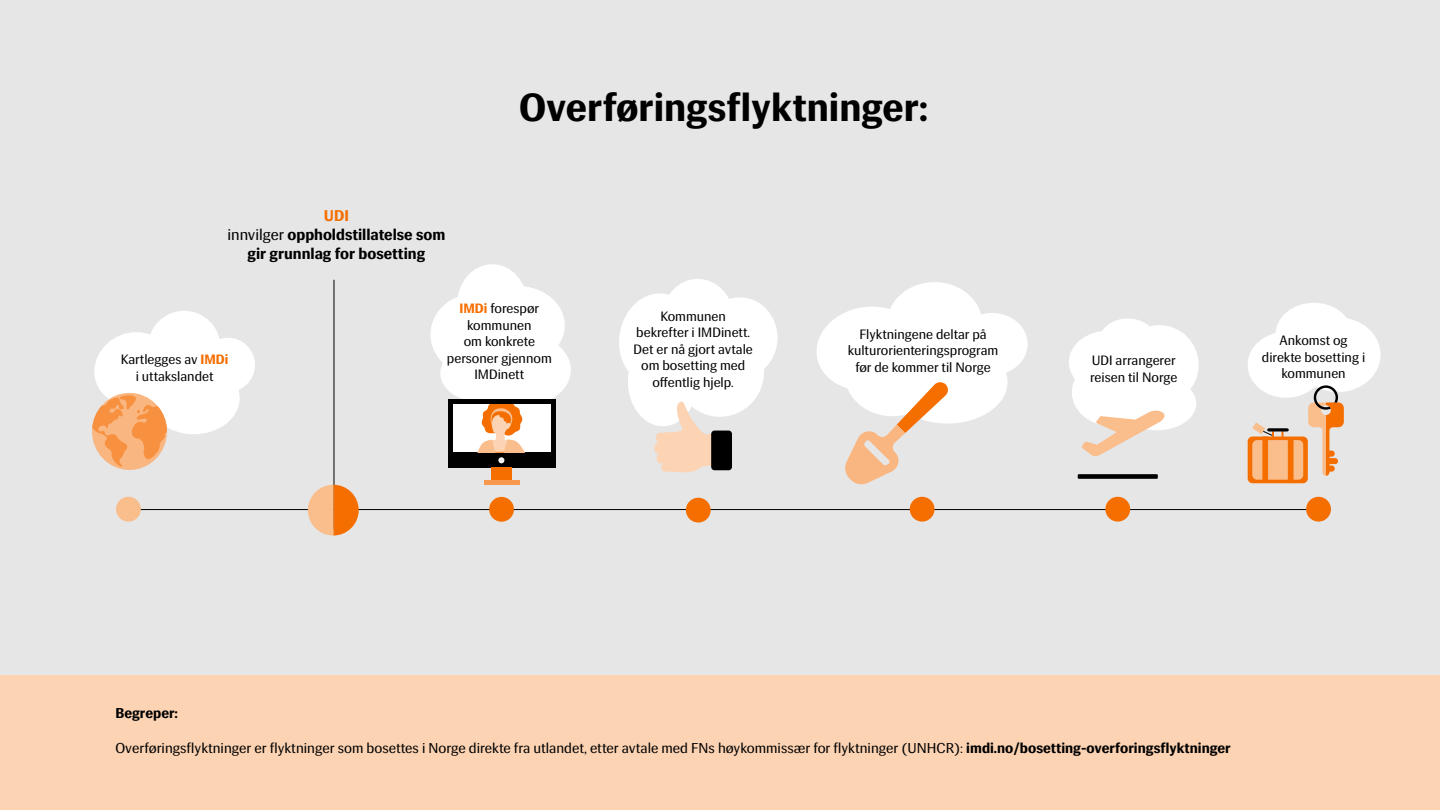
<style>
.page{position:relative;width:1440px;height:810px;background:#e6e6e6}
.page>*{position:absolute;margin:0;border:0;box-sizing:border-box;transform-origin:0 0}
.P_-_HEADING_1{font:700 39px "Siri";color:#000}
.Brødtekst{font:700 15.52px/19px "Siri";color:#000;text-align:center}
.Brødtekst-2{font:700 15.52px "Siri";color:#f56e00}
.P_-_Uthevet_3{font:14.25px "Siri";color:#000}
.P_-_Uthevet_3-2{font:700 14.25px "Siri";color:#000}
.Brødtekst-3{font:13.5px/16.5px "Siri";color:#000;text-align:center}
.s1{font-weight:400}
.s2{font-weight:700;color:#f56e00}
.s3{font-weight:700}
</style>
<div class="page">
<hr style="left:128px;top:509px;width:1203px;height:1px;background:#000">
<div style="left:116px;top:497px;width:25px;height:25px;background:#fabd8c;border-radius:50%"></div>
<div style="left:489px;top:497px;width:25px;height:25px;background:#f56e00;border-radius:50%"></div>
<div style="left:686px;top:498px;width:25px;height:25px;background:#f56e00;border-radius:50%"></div>
<div style="left:910px;top:497px;width:25px;height:25px;background:#f56e00;border-radius:50%"></div>
<div style="left:1105px;top:497px;width:25px;height:25px;background:#f56e00;border-radius:50%"></div>
<div style="left:1306px;top:497px;width:25px;height:25px;background:#f56e00;border-radius:50%"></div>
<div style="left:148px;top:311px;width:72px;height:72px;background:#fff;border-radius:50%"></div>
<div style="left:201px;top:338px;width:54px;height:54px;background:#fff;border-radius:50%"></div>
<div style="left:148px;top:362px;width:92px;height:72px;background:#fff;border-radius:50%"></div>
<hr style="left:334px;top:280px;width:1px;height:249px;background:#000">
<div style="left:0;top:676px;width:1440px;height:134px;background:#fcd3b3"></div>
<svg style="left:308px;top:485px;width:51px;height:51px"></svg>
<div style="left:430px;top:294px;width:89px;height:81px;background:#fff;border-radius:50%"></div>
<div style="left:472px;top:333px;width:99px;height:74px;background:#fff;border-radius:50%"></div>
<div style="left:457px;top:264px;width:70px;height:79px;background:#fff;border-radius:50%"></div>
<div style="left:471px;top:286px;width:94px;height:79px;background:#fff;border-radius:50%"></div>
<div style="left:448px;top:399px;width:107px;height:69px;background:#000"></div>
<div style="left:453px;top:404px;width:97px;height:48px;background:#fff"></div>
<div style="left:491px;top:468px;width:21px;height:12px;background:#f56e00"></div>
<div style="left:484px;top:480px;width:35px;height:5px;background:#f8994d"></div>
<svg style="left:434px;top:351px;width:92px;height:112px"></svg>
<div style="left:1069px;top:331px;width:78px;height:63px;background:#fff;border-radius:50%"></div>
<div style="left:1118px;top:377px;width:78px;height:53px;background:#fff;border-radius:50%"></div>
<div style="left:1099px;top:319px;width:58px;height:47px;background:#fff;border-radius:50%"></div>
<div style="left:1120px;top:325px;width:79px;height:80px;background:#fff;border-radius:50%"></div>
<div style="left:1248px;top:332px;width:77px;height:66px;background:#fff;border-radius:50%"></div>
<div style="left:1275px;top:303px;width:77px;height:63px;background:#fff;border-radius:50%"></div>
<div style="left:1295px;top:317px;width:86px;height:75px;background:#fff;border-radius:50%"></div>
<svg style="left:1308px;top:385px;width:36px;height:91px"></svg>
<svg style="left:92px;top:329px;width:80px;height:138px"></svg>
<svg style="left:1069px;top:367px;width:97px;height:90px"></svg>
<div style="left:1078px;top:474px;width:80px;height:5px;background:#000"></div>
<div style="left:663px;top:279px;width:70px;height:73px;background:#fff;border-radius:50%"></div>
<div style="left:628px;top:336px;width:70px;height:90px;background:#fff;border-radius:50%"></div>
<div style="left:703px;top:297px;width:75px;height:81px;background:#fff;border-radius:50%"></div>
<svg style="left:619px;top:287px;width:57px;height:103px"></svg>
<div style="left:676px;top:327px;width:88px;height:90px;background:#fff;border-radius:50%"></div>
<svg style="left:654px;top:401px;width:75px;height:72px"></svg>
<div style="left:711px;top:431px;width:21px;height:39px;background:#000;border-radius:3px"></div>
<div style="left:887px;top:282px;width:95px;height:83px;background:#fff;border-radius:50%"></div>
<div style="left:956px;top:313px;width:72px;height:62px;background:#fff;border-radius:50%"></div>
<div style="left:887px;top:341px;width:121px;height:83px;background:#fff;border-radius:50%"></div>
<svg style="left:816px;top:307px;width:132px;height:177px"></svg>
<div style="left:1248px;top:437px;width:60px;height:46px;background:#f56e00;border-radius:5px"></div>
<div style="left:1252px;top:440px;width:51px;height:40px;background:#fabd8c;border-radius:5px"></div>
<svg style="left:1252px;top:422px;width:42px;height:58px"></svg>
<p class="Brødtekst-2" style="left:324px;top:207px;width:27px">UDI</p>
<p class="Brødtekst" style="left:227px;top:226px;width:219px"><span class="s1">innvilger</span> oppholdstillatelse som gir grunnlag for bosetting</p>
<p class="P_-_HEADING_1" style="left:519px;top:85px;width:411px">Overføringsflyktninger:</p>
<p class="Brødtekst-3" style="left:121px;top:351px;width:109px">Kartlegges av <span class="s2">IMDi</span></p>
<p class="Brødtekst-3" style="left:136px;top:368px;width:79px">i uttakslandet</p>
<p class="Brødtekst-3" style="left:460px;top:300px;width:81px"><span class="s2">IMDi</span> forespør</p>
<p class="Brødtekst-3" style="left:467px;top:317px;width:66px">kommunen</p>
<p class="Brødtekst-3" style="left:464px;top:333px;width:73px">om konkrete</p>
<p class="Brødtekst-3" style="left:447px;top:350px;width:106px">personer gjennom<br>IMDinett</p>
<p class="Brødtekst-3" style="left:1090px;top:352px;width:89px;text-align:left">UDI arrangerer reisen til Norge</p>
<p class="Brødtekst-3" style="left:660px;top:308px;width:67px">Kommunen</p>
<p class="Brødtekst-3" style="left:636px;top:325px;width:115px">bekrefter i IMDinett.</p>
<p class="Brødtekst-3" style="left:634px;top:341px;width:121px">Det er nå gjort avtale om bosetting med</p>
<p class="Brødtekst-3" style="left:653px;top:374px;width:83px">offentlig hjelp.</p>
<p class="Brødtekst-3" style="left:859px;top:326px;width:129px">Flyktningene deltar på</p>
<p class="Brødtekst-3" style="left:848px;top:343px;width:152px">kulturorienteringsprogram før de kommer til Norge</p>
<p class="Brødtekst-3" style="left:1280px;top:332px;width:69px">Ankomst og</p>
<p class="Brødtekst-3" style="left:1262px;top:349px;width:105px">direkte bosetting i kommunen</p>
<p class="P_-_Uthevet_3-2" style="left:116px;top:705px;width:64px">Begreper:</p>
<p class="P_-_Uthevet_3" style="left:116px;top:741px;width:1117px">Overføringsflyktninger er flyktninger som bosettes i Norge direkte fra utlandet, etter avtale med FNs høykommissær for flyktninger (UNHCR): <span class="s3">imdi.no/bosetting-overforingsflyktninger</span></p>
</div>
